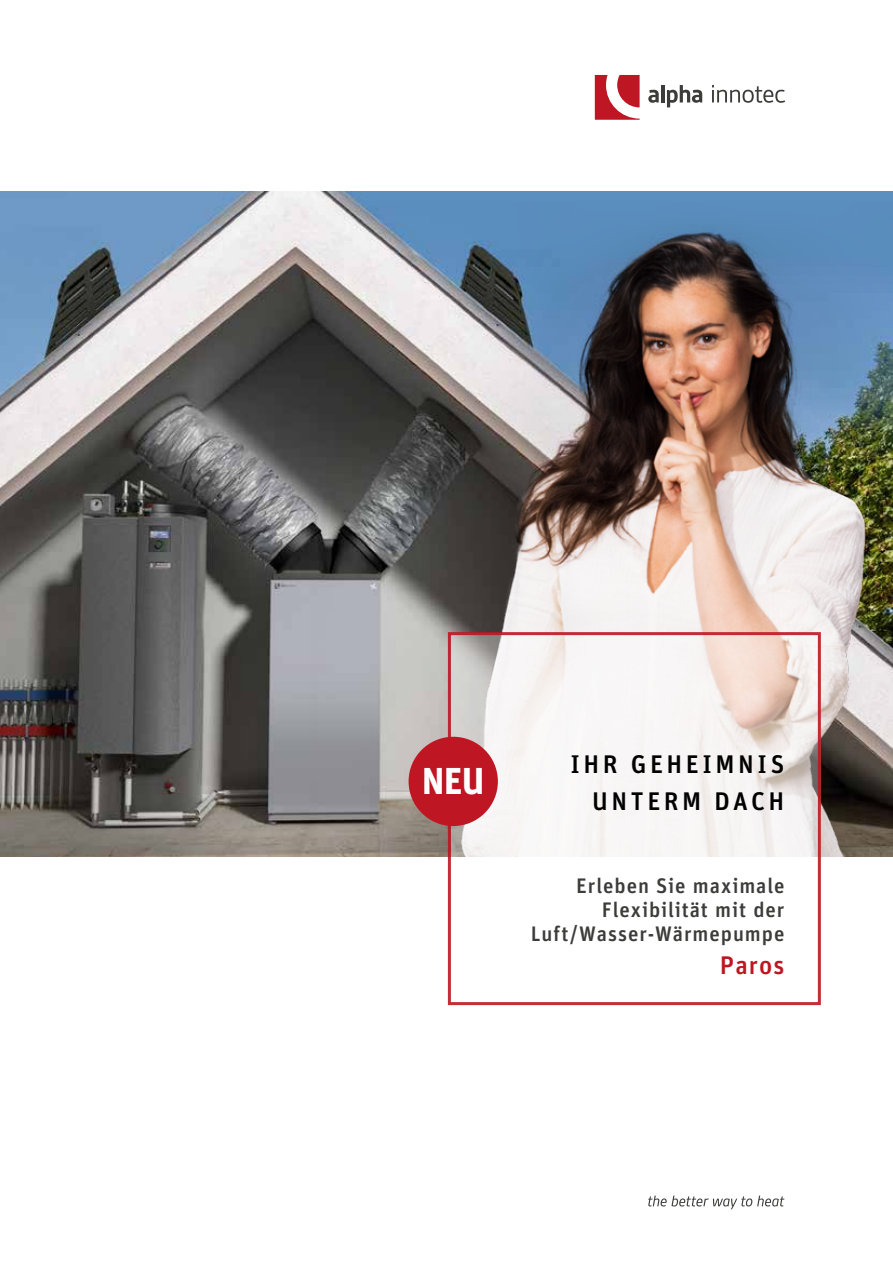
<style>
.page{position:relative;width:893px;height:1263px;background:#fff}
.page>*{position:absolute;margin:0;border:0;box-sizing:border-box;transform-origin:0 0}
.t1{font:700 37.5px "Unit Pro";color:#fff}
.t2{font:500 25.5px/37.5px "Unit Pro";letter-spacing:.14em;color:#000;text-align:right}
.t3{font:500 25.5px "Unit Pro";letter-spacing:.045em;color:#be1622}
.t4{font:500 21px/24px "Unit Pro";letter-spacing:.045em;color:#3c3c3b;text-align:right}
</style>
<div class="page">
<img style="left:0;top:191px;width:893px;height:666px">
<img style="left:311px;top:201px;width:582px;height:656px">
<img style="left:418px;top:232px;width:475px;height:625px">
<svg style="left:648px;top:90px;width:11px;height:13px"></svg>
<hr style="left:661px;top:85px;width:3px;height:17px;background:#3c3c3b">
<svg style="left:667px;top:85px;width:35px;height:22px"></svg>
<svg style="left:712px;top:85px;width:73px;height:18px"></svg>
<svg style="left:595px;top:75px;width:45px;height:45px"></svg>
<svg style="left:648px;top:1195px;width:136px;height:14px"></svg>
<svg style="left:452px;top:636px;width:365px;height:221px;fill:#f8f5f5"></svg>
<div style="left:448px;top:632px;width:373px;height:373px;border:3px solid #be1622"></div>
<div style="left:409px;top:737px;width:89px;height:89px;background:#be1622;border-radius:50%"></div>
<h1 class="t1" style="left:422px;top:753px;width:64px">NEU</h1>
<p class="t2" style="left:570px;top:744px;width:215px">IHR GEHEIMNIS<br>UNTERM DACH</p>
<p class="t4" style="left:531px;top:873px;width:255px">Erleben Sie maximale<br>Flexibilität mit der<br>Luft/Wasser-Wärmepumpe</p>
<p class="t3" style="left:720px;top:947px;width:66px">Paros</p>
</div>
